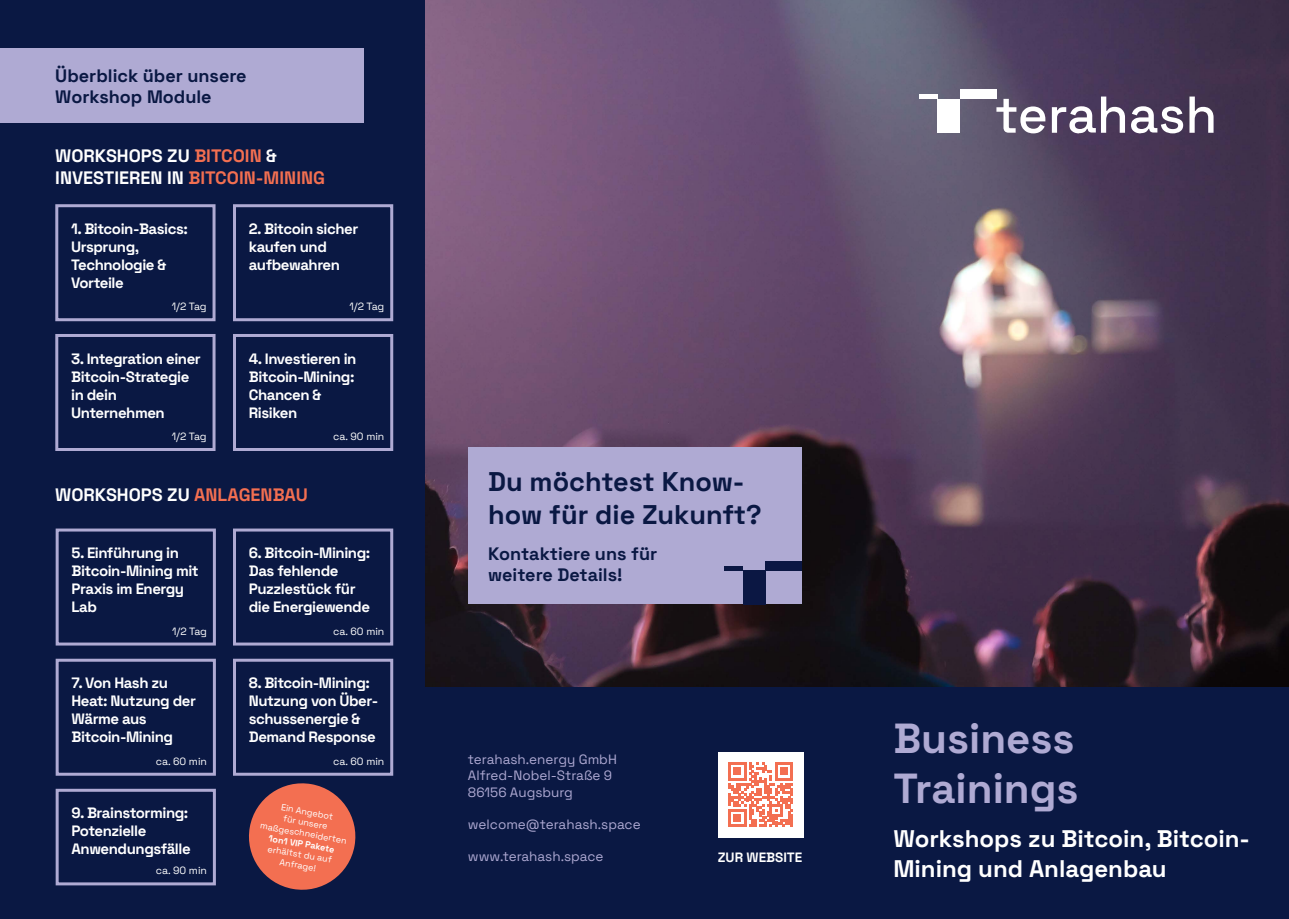
<style>
.page{position:relative;width:1289px;height:919px;background:#fff}
.page>*{position:absolute;margin:0;border:0;box-sizing:border-box;transform-origin:0 0}
.t1{font:700 42px/50.4px "Space Grotesk";color:#afaad3}
.t2{font:700 27px/32.4px "Space Grotesk";color:#0a1843}
.t3{font:700 24px/30px "Space Grotesk";color:#fff}
.t4{font:700 18px/21.6px "Space Grotesk";color:#fff}
.t5{font:700 18px/21.6px "Space Grotesk";color:#0a1843}
.t6{font:700 15px/18px "Space Grotesk";letter-spacing:-.03em;color:#fff}
.t7{font:13.5px/16.2px "Space Grotesk";color:#afaad3}
.t8{font:700 13.5px "Space Grotesk";color:#fff}
.t9{font:10.5px "Space Grotesk";color:#fff}
.t10{font:9px/10.8px "Space Grotesk";color:#fff;text-align:center}
.s1{color:#f36f51}
.s2{font-weight:700}
</style>
<div class="page">
<div style="left:0;top:0;width:430px;height:918px;background:#0a1843"></div>
<img style="left:425px;top:0;width:863px;height:687px">
<div style="left:425px;top:687px;width:863px;height:231px;background:#0a1843"></div>
<div style="left:718px;top:752px;width:85px;height:85px;background:#fff"></div>
<svg style="left:728px;top:762px;width:65px;height:65px"></svg>
<div style="left:0;top:48px;width:364px;height:74px;background:#afaad3"></div>
<div style="left:468px;top:448px;width:333px;height:156px;background:#afaad3"></div>
<hr style="left:724px;top:566px;width:19px;height:4px;background:#0b1743">
<div style="left:743px;top:570px;width:22px;height:34px;background:#0b1743"></div>
<div style="left:765px;top:561px;width:36px;height:9px;background:#0b1743"></div>
<svg style="left:996px;top:99px;width:49px;height:34px"></svg>
<svg style="left:1051px;top:96px;width:73px;height:37px"></svg>
<svg style="left:1130px;top:106px;width:53px;height:27px"></svg>
<svg style="left:1189px;top:96px;width:24px;height:37px"></svg>
<div style="left:919px;top:94px;width:18px;height:5px;background:#fff"></div>
<div style="left:937px;top:99px;width:23px;height:34px;background:#fff"></div>
<div style="left:960px;top:90px;width:36px;height:9px;background:#fff"></div>
<div style="left:233px;top:658px;width:160px;height:117px;border:3px solid #afaad3"></div>
<div style="left:55px;top:204px;width:160px;height:117px;border:3px solid #afaad3"></div>
<div style="left:233px;top:204px;width:160px;height:117px;border:3px solid #afaad3"></div>
<div style="left:55px;top:334px;width:160px;height:117px;border:3px solid #afaad3"></div>
<div style="left:233px;top:334px;width:160px;height:117px;border:3px solid #afaad3"></div>
<div style="left:56px;top:528px;width:160px;height:117px;border:3px solid #afaad3"></div>
<div style="left:233px;top:528px;width:160px;height:117px;border:3px solid #afaad3"></div>
<div style="left:56px;top:658px;width:160px;height:117px;border:3px solid #afaad3"></div>
<div style="left:56px;top:788px;width:160px;height:97px;border:3px solid #afaad3"></div>
<svg style="left:249px;top:783px;width:107px;height:107px"></svg>
<p class="t5" style="left:55px;top:63px;width:193px">Überblick über unsere<br>Workshop Module</p>
<p class="t4" style="left:55px;top:144px;width:271px">WORKSHOPS ZU <span class="s1">BITCOIN</span> &amp;<br>INVESTIEREN IN <span class="s1">BITCOIN-MINING</span></p>
<p class="t6" style="left:71px;top:219px;width:118px">1. Bitcoin-Basics:<br>Ursprung,<br>Technologie &amp;<br>Vorteile</p>
<p class="t9" style="left:172px;top:299px;width:36px">1/2 Tag</p>
<p class="t6" style="left:71px;top:348px;width:131px">3. Integration einer<br>Bitcoin-Strategie in dein<br>Unternehmen</p>
<p class="t9" style="left:172px;top:428px;width:36px">1/2 Tag</p>
<p class="t6" style="left:249px;top:219px;width:111px">2. Bitcoin sicher kaufen und aufbewahren</p>
<p class="t9" style="left:349px;top:299px;width:36px">1/2 Tag</p>
<p class="t6" style="left:249px;top:348px;width:109px">4. Investieren in<br>Bitcoin-Mining:<br>Chancen &amp;<br>Risiken</p>
<p class="t9" style="left:333px;top:428px;width:53px">ca. 90 min</p>
<p class="t4" style="left:55px;top:482px;width:254px">WORKSHOPS ZU <span class="s1">ANLAGENBAU</span></p>
<p class="t6" style="left:71px;top:543px;width:129px">5. Einführung in<br>Bitcoin-Mining mit<br>Praxis im Energy<br>Lab</p>
<p class="t9" style="left:172px;top:623px;width:36px">1/2 Tag</p>
<p class="t6" style="left:71px;top:673px;width:126px">7. Von Hash zu<br>Heat: Nutzung der<br>Wärme aus<br>Bitcoin-Mining</p>
<p class="t9" style="left:156px;top:753px;width:53px">ca. 60 min</p>
<p class="t6" style="left:71px;top:803px;width:121px">9. Brainstorming:<br>Potenzielle<br>Anwendungsfälle</p>
<p class="t9" style="left:156px;top:862px;width:53px">ca. 90 min</p>
<p class="t6" style="left:249px;top:543px;width:123px">6. Bitcoin-Mining:<br>Das fehlende<br>Puzzlestück für die Energiewende</p>
<p class="t9" style="left:333px;top:623px;width:53px">ca. 60 min</p>
<p class="t6" style="left:249px;top:673px;width:131px">8. Bitcoin-Mining:<br>Nutzung von Über&shy;schussenergie &amp;<br>Demand Response</p>
<p class="t9" style="left:333px;top:753px;width:53px">ca. 60 min</p>
<p class="t10" style="left:282px;top:801px;width:54px;rotate:10deg">Ein Angebot für unsere</p>
<p class="t10" style="left:261px;top:819px;width:89px;rotate:10deg">maßgeschneiderten<br><span class="s2">1on1 VIP Pakete </span>erhältst du auf<br>Anfrage!</p>
<p class="t2" style="left:488px;top:464px;width:275px">Du möchtest Know&shy;how für die Zukunft?</p>
<p class="t5" style="left:488px;top:542px;width:171px;line-height:21px">Kontaktiere uns für weitere Details!</p>
<p class="t7" style="left:468px;top:750px;width:150px">terahash.energy GmbH</p>
<p class="t7" style="left:468px;top:766px;width:146px">Alfred-Nobel-Straße 9<br>86156 Augsburg</p>
<p class="t7" style="left:468px;top:815px;width:174px">welcome@terahash.space</p>
<p class="t7" style="left:468px;top:847px;width:137px">www.terahash.space</p>
<p class="t8" style="left:718px;top:847px;width:86px">ZUR WEBSITE</p>
<p class="t1" style="left:893px;top:710px;width:187px">Business<br>Trainings</p>
<p class="t3" style="left:893px;top:822px;width:358px">Workshops zu Bitcoin, Bitcoin-<br>Mining und Anlagenbau</p>
</div>
